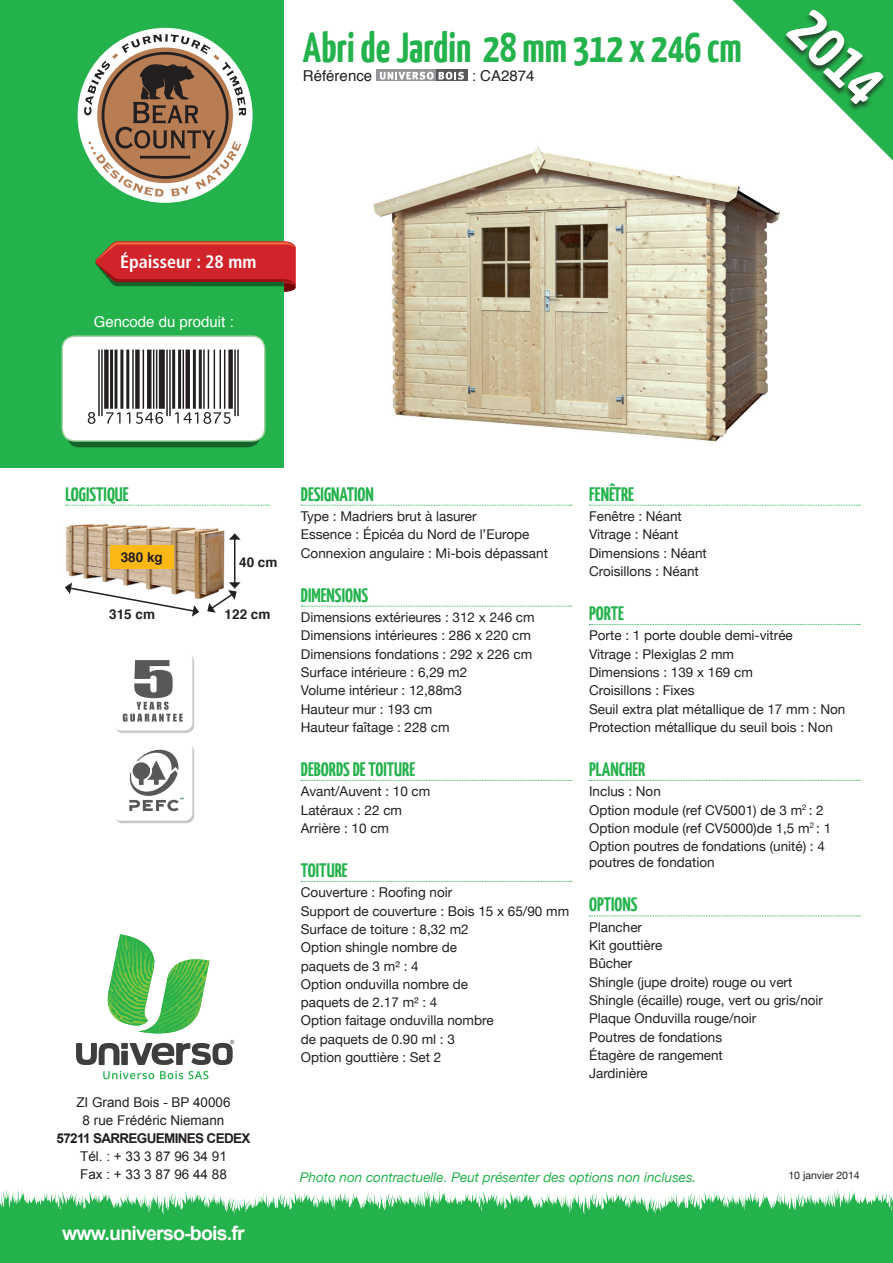
<style>
.page{position:relative;width:893px;height:1263px;background:#fff}
.page>*{position:absolute;margin:0;border:0;box-sizing:border-box;transform-origin:0 0}
.t1{font:700 66px "Yanone Kaffeesatz";color:#fff}
.t2{font:700 42px "Yanone Kaffeesatz";color:#23b24b}
.t3{font:700 19.5px "Yanone Kaffeesatz";color:#23b24b}
.t4{font:700 19.5px "Arial";letter-spacing:-.04em;color:#fff}
.t5{font:700 condensed 18px "Frutiger";color:#fff}
.t6{font:15px "Helvetica";color:#fff}
.t7{font:15px "Helvetica";color:#231f20}
.t8{font:13.5px/18.3px "Helvetica Neue";color:#231f20}
.t9{font:13.5px/18px "Arial";color:#231f20;text-align:center}
.t10{font:italic 13.5px "Helvetica Neue";color:#23b24b}
.t11{font:700 13.5px "Arial";letter-spacing:-.05em;color:#231f20}
.t12{font:700 13.5px "Helvetica";color:#231f20}
.t13{font:10.5px "Helvetica Neue";color:#231f20}
</style>
<div class="page">
<img style="left:373px;top:146px;width:407px;height:296px">
<div style="left:0;top:0;width:284px;height:468px;background:#23b24b"></div>
<div style="left:67px;top:350px;width:193px;height:97px;background:#13632a;border-radius:13px"></div>
<svg style="left:64px;top:338px;width:199px;height:101px;background:#c9c8c8"></svg>
<div style="left:61px;top:335px;width:205px;height:107px;border:2px solid #9cd19c;border-radius:13px"></div>
<div style="left:376px;top:70px;width:92px;height:11px;background:#939598"></div>
<div style="left:436px;top:70px;width:32px;height:11px;background:#57585a"></div>
<svg style="left:380px;top:72px;width:84px;height:8px"></svg>
<svg style="left:95px;top:241px;width:201px;height:51px;background:#a53f2f"></svg>
<svg style="left:717px;top:0;width:176px;height:174px"></svg>
<div style="left:782px;top:9px;width:105px;height:103px;background:#231f20;opacity:.75"></div>
<svg style="left:301px;top:505px;width:271px;height:1px"></svg>
<svg style="left:301px;top:606px;width:271px;height:1px"></svg>
<svg style="left:301px;top:780px;width:271px;height:1px"></svg>
<svg style="left:301px;top:881px;width:271px;height:1px"></svg>
<svg style="left:589px;top:505px;width:271px;height:1px"></svg>
<svg style="left:589px;top:624px;width:271px;height:1px"></svg>
<svg style="left:589px;top:780px;width:271px;height:1px"></svg>
<svg style="left:589px;top:915px;width:271px;height:1px"></svg>
<svg style="left:66px;top:505px;width:203px;height:1px"></svg>
<img style="left:66px;top:523px;width:159px;height:77px">
<div style="left:110px;top:545px;width:64px;height:24px;background:#fcb814"></div>
<svg style="left:65px;top:583px;width:134px;height:34px"></svg>
<hr style="left:234px;top:539px;width:1px;height:44px;background:#231f20">
<svg style="left:229px;top:533px;width:12px;height:7px"></svg>
<svg style="left:207px;top:582px;width:34px;height:31px"></svg>
<svg style="left:115px;top:654px;width:79px;height:79px"></svg>
<div style="left:113px;top:651px;width:79px;height:79px;background:#fff;border-radius:8px"></div>
<svg style="left:123px;top:660px;width:60px;height:62px"></svg>
<svg style="left:115px;top:744px;width:79px;height:79px"></svg>
<div style="left:113px;top:741px;width:79px;height:80px;background:#fff;border-radius:8px"></div>
<svg style="left:129px;top:750px;width:54px;height:61px"></svg>
<div style="left:78px;top:28px;width:175px;height:175px;background:#fff;border-radius:50%"></div>
<svg style="left:84px;top:34px;width:162px;height:163px"></svg>
<svg style="left:0;top:1188px;width:893px;height:75px;background:#4bc06b"></svg>
<svg style="left:103px;top:1071px;width:51px;height:8px"></svg>
<svg style="left:160px;top:1071px;width:48px;height:8px"></svg>
<svg style="left:76px;top:934px;width:158px;height:131px"></svg>
<h2 class="t2" style="left:303px;top:21px;width:440px">Abri de Jardin 28 mm 312 x 246 cm</h2>
<p class="t7" style="left:303px;top:64px;width:71px">Référence</p>
<p class="t7" style="left:472px;top:64px;width:64px">: CA2874</p>
<h1 class="t1" style="left:829px;top:-11px;width:107px;rotate:45deg">2014</h1>
<h3 class="t5" style="left:120px;top:251px;width:138px">Épaisseur : 28 mm</h3>
<p class="t6" style="left:94px;top:310px;width:142px">Gencode du produit :</p>
<h3 class="t3" style="left:66px;top:482px;width:65px">LOGISTIQUE</h3>
<p class="t12" style="left:121px;top:546px;width:44px">380 kg</p>
<p class="t12" style="left:239px;top:551px;width:40px">40 cm</p>
<p class="t12" style="left:109px;top:603px;width:47px">315 cm</p>
<p class="t12" style="left:225px;top:603px;width:47px">122 cm</p>
<p class="t9" style="left:76px;top:1093px;width:156px">ZI Grand Bois - BP 40006<br>8 rue Frédéric Niemann</p>
<p class="t11" style="left:57px;top:1129px;width:195px">57211 SARREGUEMINES CEDEX</p>
<p class="t9" style="left:80px;top:1147px;width:148px;text-align:left">Tél. : + 33 3 87 96 34 91<br>Fax : + 33 3 87 96 44 88</p>
<h3 class="t4" style="left:62px;top:1220px;width:184px">www.universo-bois.fr</h3>
<h3 class="t3" style="left:301px;top:482px;width:75px">DESIGNATION</h3>
<p class="t8" style="left:301px;top:508px;width:249px">Type : Madriers brut à lasurer<br>Essence : Épicéa du Nord de l’Europe<br>Connexion angulaire : Mi-bois dépassant</p>
<h3 class="t3" style="left:301px;top:583px;width:69px">DIMENSIONS</h3>
<p class="t8" style="left:301px;top:609px;width:235px">Dimensions extérieures : 312 x 246 cm<br>Dimensions intérieures : 286 x 220 cm<br>Dimensions fondations : 292 x 226 cm<br>Surface intérieure : 6,29 m2<br>Volume intérieur : 12,88m3<br>Hauteur mur : 193 cm<br>Hauteur faîtage : 228 cm</p>
<h3 class="t3" style="left:301px;top:757px;width:116px">DEBORDS DE TOITURE</h3>
<p class="t8" style="left:301px;top:783px;width:131px">Avant/Auvent : 10 cm<br>Latéraux : 22 cm<br>Arrière : 10 cm</p>
<h3 class="t3" style="left:301px;top:858px;width:48px">TOITURE</h3>
<p class="t8" style="left:301px;top:884px;width:270px">Couverture : Roofing noir<br>Support de couverture : Bois 15 x 65/90 mm<br>Surface de toiture : 8,32 m2<br>Option shingle nombre de<br>paquets de 3 m² : 4<br>Option onduvilla nombre de<br>paquets de 2.17 m² : 4<br>Option faitage onduvilla nombre<br>de paquets de 0.90 ml : 3<br>Option gouttière : Set 2</p>
<h3 class="t3" style="left:589px;top:482px;width:47px">FENÊTRE</h3>
<p class="t8" style="left:589px;top:508px;width:119px">Fenêtre : Néant<br>Vitrage : Néant<br>Dimensions : Néant<br>Croisillons : Néant</p>
<h3 class="t3" style="left:589px;top:601px;width:36px">PORTE</h3>
<p class="t8" style="left:589px;top:627px;width:258px">Porte : 1 porte double demi-vitrée<br>Vitrage : Plexiglas 2 mm<br>Dimensions : 139 x 169 cm<br>Croisillons : Fixes<br>Seuil extra plat métallique de 17 mm : Non<br>Protection métallique du seuil bois : Non</p>
<h3 class="t3" style="left:589px;top:757px;width:58px">PLANCHER</h3>
<p class="t8" style="left:589px;top:783px;width:244px">Inclus : Non<br>Option module (ref CV5001) de 3 m<sup>2</sup> : 2<br>Option module (ref CV5000)de 1,5 m<sup>2</sup> : 1<br>Option poutres de fondations (unité) : 4</p>
<p class="t8" style="left:589px;top:854px;width:127px">poutres de fondation</p>
<h3 class="t3" style="left:589px;top:892px;width:50px">OPTIONS</h3>
<p class="t8" style="left:589px;top:918px;width:235px">Plancher<br>Kit gouttière<br>Bûcher<br>Shingle (jupe droite) rouge ou vert<br>Shingle (écaille) rouge, vert ou gris/noir<br>Plaque Onduvilla rouge/noir<br>Poutres de fondations<br>Étagère de rangement<br>Jardinière</p>
<p class="t10" style="left:300px;top:1168px;width:398px">Photo non contractuelle. Peut présenter des options non incluses.</p>
<p class="t13" style="left:788px;top:1168px;width:73px">10 janvier 2014</p>
</div>
